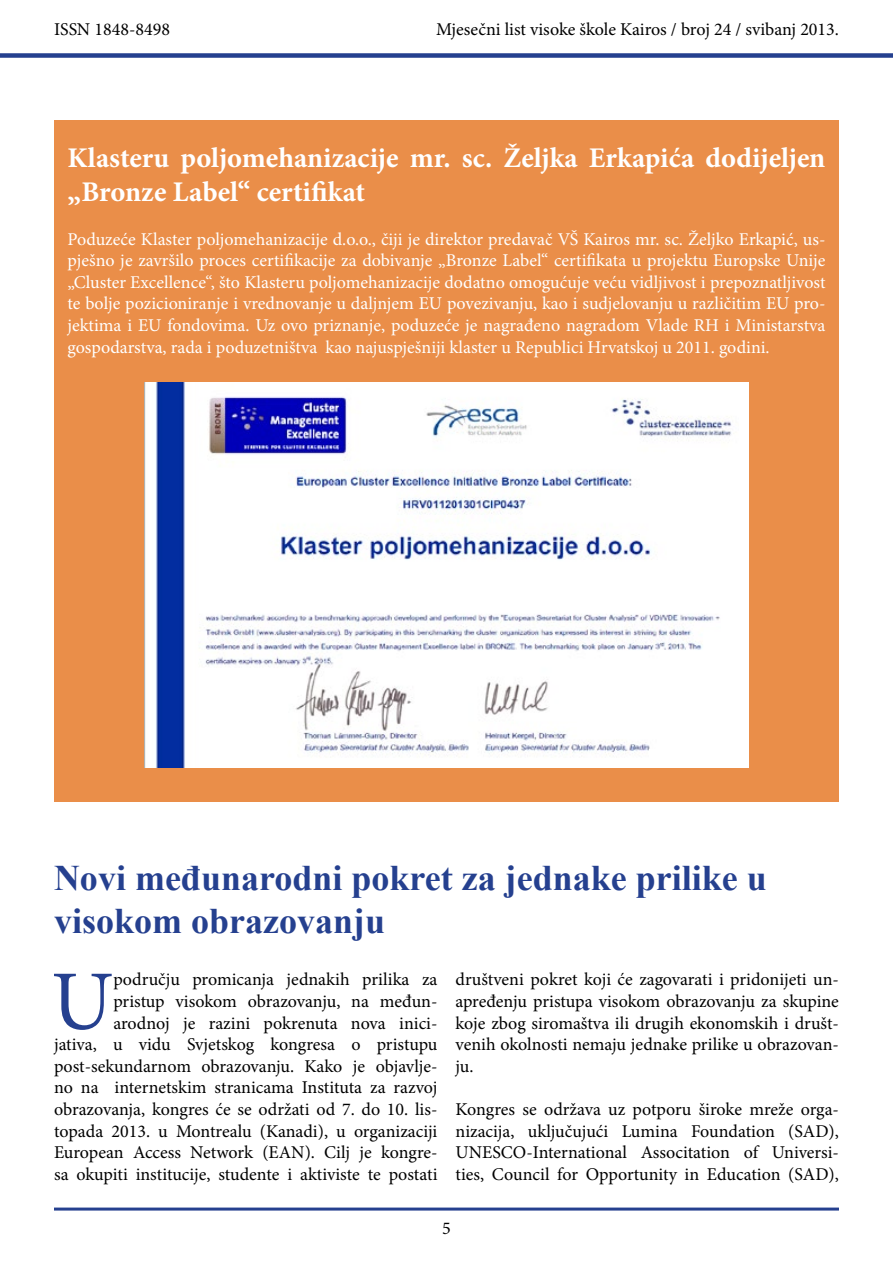
<style>
.page{position:relative;width:893px;height:1263px;background:#fff}
.page>*{position:absolute;margin:0;border:0;box-sizing:border-box;transform-origin:0 0}
.t1{font:84.45px "Minion Pro";color:#25408f}
.t2{font:700 36px/43.2px "Times New Roman";color:#25408f}
.t3{font:700 28.5px/34.2px "Minion Pro";color:#fff}
.t4{font:18px/21.6px "Minion Pro";color:#000;text-align:justify}
.t5{font:18px/21.6px "Minion Pro";color:#fff;text-align:justify}
</style>
<div class="page">
<hr style="left:54px;top:1207px;width:785px;height:3px;background:#25408f">
<div style="left:0;top:53px;width:893px;height:5px;background:#25408f"></div>
<div style="left:54px;top:120px;width:785px;height:681px;background:#ea8e49"></div>
<img style="left:145px;top:382px;width:603px;height:386px">
<p class="t4" style="left:54px;top:18px;width:117px">ISSN 1848-8498</p>
<p class="t4" style="left:436px;top:18px;width:404px">Mjesečni list visoke škole Kairos / broj 24 / svibanj 2013.</p>
<h3 class="t3" style="left:68px;top:141px;width:759px">Klasteru poljomehanizacije mr. sc. Željka Erkapića dodijeljen „Bronze Label“ certifikat</h3>
<p class="t5" style="left:68px;top:228px;width:759px">Poduzeće Klaster poljomehanizacije d.o.o., čiji je direktor predavač VŠ Kairos mr. sc. Željko Erkapić, us&shy;pješno je završilo proces certifikacije za dobivanje „Bronze Label“ certifikata u projektu Europske Unije „Cluster Excellence“, što Klasteru poljomehanizacije dodatno omogućuje veću vidljivost i prepoznatljivost te bolje pozicioniranje i vrednovanje u daljnjem EU povezivanju, kao i sudjelovanju u različitim EU pro&shy;jektima i EU fondovima. Uz ovo priznanje, poduzeće je nagrađeno nagradom Vlade RH i Ministarstva gospodarstva, rada i poduzetništva kao najuspješniji klaster u Republici Hrvatskoj u 2011. godini.</p>
<h2 class="t2" style="left:54px;top:855px;width:714px">Novi međunarodni pokret za jednake prilike u visokom obrazovanju</h2>
<h1 class="t1" style="left:51px;top:945px;width:64px">U</h1>
<p class="t4" style="left:54px;top:969px;width:385px;text-align:right">području promicanja jednakih prilika za<br>pristup visokom obrazovanju, na međun&shy;arodnoj je razini pokrenuta nova inici-<br>jativa, u vidu Svjetskog kongresa o pristupu post-sekundarnom obrazovanju. Kako je objavlje&shy;no na internetskim stranicama Instituta za razvoj obrazovanja, kongres će se održati od 7. do 10. lis&shy;topada 2013. u Montrealu (Kanadi), u organizaciji European Access Network (EAN). Cilj je kongre&shy;sa okupiti institucije, studente i aktiviste te postati</p>
<p class="t4" style="left:455px;top:969px;width:385px">društveni pokret koji će zagovarati i pridonijeti un&shy;apređenju pristupa visokom obrazovanju za skupine koje zbog siromaštva ili drugih ekonomskih i društ&shy;venih okolnosti nemaju jednake prilike u obrazovan&shy;ju.</p>
<p class="t4" style="left:455px;top:1098px;width:385px">Kongres se održava uz potporu široke mreže orga&shy;nizacija, uključujući Lumina Foundation (SAD), UNESCO-International Associtation of Universi&shy;ties, Council for Opportunity in Education (SAD),</p>
<p class="t4" style="left:442px;top:1218px;width:10px">5</p>
</div>
